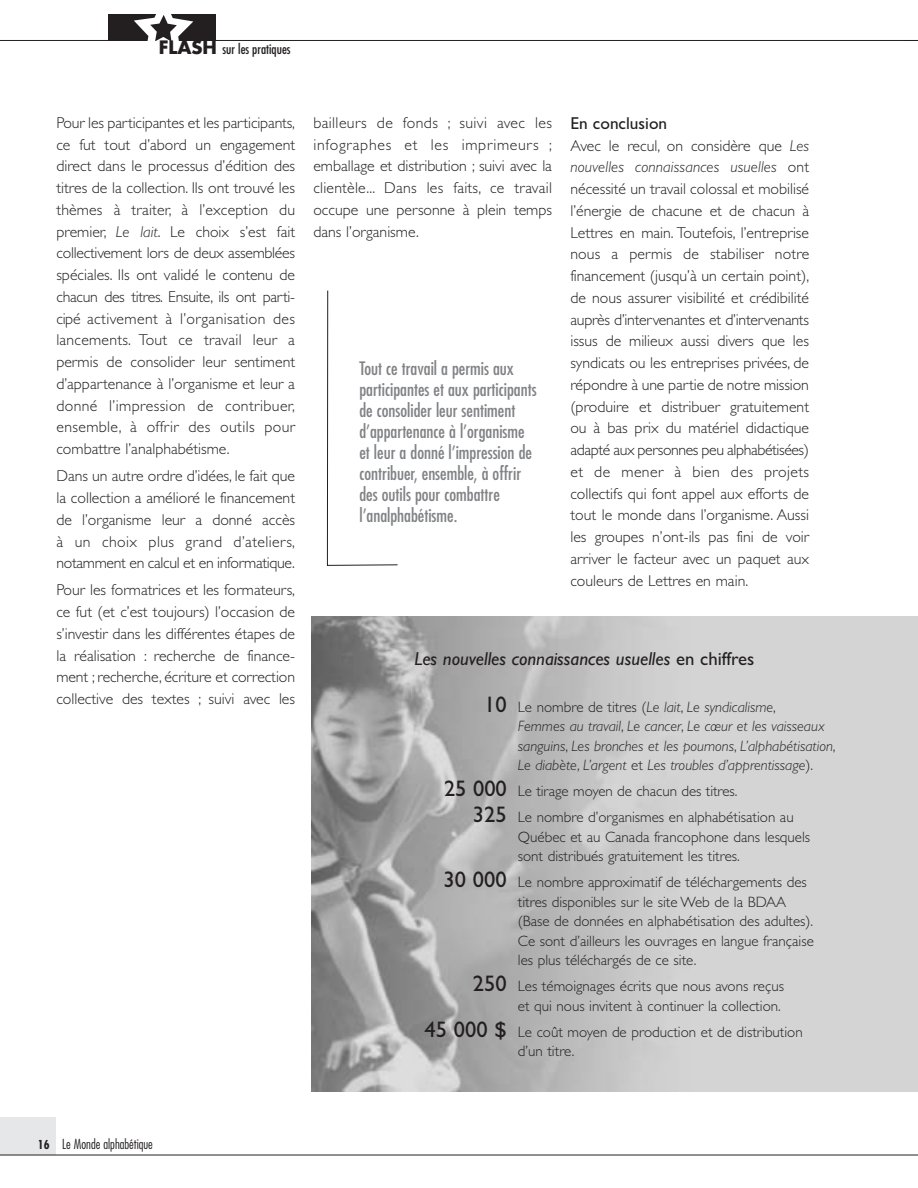
<style>
.page{position:relative;width:918px;height:1188px;background:#fff}
.page>*{position:absolute;margin:0;border:0;box-sizing:border-box;transform-origin:0 0}
.t1{font:italic 18.75px "Gill Sans";color:#231f20}
.t2{font:condensed 18px/21px "Futura";color:#808285}
.t3{font:17.25px "Gill Sans";color:#231f20}
.t4{font:300 15.75px/21.8px "Gill Sans";color:#231f20;text-align:justify}
.t5{font:300 15px/19.5px "Gill Sans";color:#231f20}
.t6{font:italic 300 15px/19.5px "Gill Sans";color:#231f20}
.t7{font:300 condensed 13.5px "Futura";color:#231f20}
.t8{font:condensed 13.5px "Futura";color:#231f20}
.s1{font-weight:700;font-stretch:normal;font-size:18px}
.s2{font-style:italic}
.s3{font-style:normal}
.s4{font-weight:400;font-style:normal;font-size:22.5px}
.s5{font-weight:400;font-size:22.5px}
.s6{font-weight:700;font-size:12px}
</style>
<div class="page">
<div style="left:0;top:1117px;width:56px;height:38px;background:#e6e7e9"></div>
<hr style="left:0;top:1155px;width:918px;height:1px;background:#231f20">
<hr style="left:0;top:40px;width:918px;height:1px;background:#231f20">
<div style="left:108px;top:14px;width:108px;height:27px;background:#231f20"></div>
<svg style="left:134px;top:14px;width:59px;height:27px"></svg>
<img style="left:311px;top:617px;width:607px;height:474px">
<svg style="left:327px;top:290px;width:71px;height:276px"></svg>
<p class="t8" style="left:159px;top:43px;width:133px"><span class="s1">FLASH</span> sur les pratiques</p>
<p class="t4" style="left:56px;top:112px;width:240px">Pour les participantes et les participants, ce fut tout d’abord un engagement direct dans le processus d’édition des titres de la collection. Ils ont trouvé les thèmes à traiter, à l’exception du premier, <span class="s2">Le lait</span>. Le choix s’est fait collectivement lors de deux assemblées spéciales. Ils ont validé le contenu de chacun des titres. Ensuite, ils ont parti&shy;cipé activement à l’organisation des lancements. Tout ce travail leur a permis de consolider leur sentiment d’appartenance à l’organisme et leur a donné l’impression de contribuer, ensemble, à offrir des outils pour combattre l’analphabétisme.</p>
<p class="t4" style="left:56px;top:465px;width:240px">Dans un autre ordre d’idées, le fait que la collection a amélioré le financement de l’organisme leur a donné accès à un choix plus grand d’ateliers, notamment en calcul et en informatique.</p>
<p class="t4" style="left:56px;top:579px;width:240px">Pour les formatrices et les formateurs, ce fut (et c’est toujours) l’occasion de s’investir dans les différentes étapes de la réalisation : recherche de finance&shy;ment ; recherche, écriture et correction collective des textes ; suivi avec les</p>
<p class="t4" style="left:313px;top:112px;width:240px">bailleurs de fonds ; suivi avec les infographes et les imprimeurs ; emballage et distribution ; suivi avec la clientèle... Dans les faits, ce travail occupe une personne à plein temps dans l’organisme.</p>
<p class="t3" style="left:570px;top:113px;width:98px">En conclusion</p>
<p class="t4" style="left:570px;top:134px;width:240px">Avec le recul, on considère que <span class="s2">Les nouvelles connaissances usuelles</span> ont nécessité un travail colossal et mobilisé l’énergie de chacune et de chacun à Lettres en main. Toutefois, l’entreprise nous a permis de stabiliser notre financement (jusqu’à un certain point), de nous assurer visibilité et crédibilité auprès d’intervenantes et d’intervenants issus de milieux aussi divers que les syndicats ou les entreprises privées, de répondre à une partie de notre mission (produire et distribuer gratuitement ou à bas prix du matériel didactique adapté aux personnes peu alphabétisées) et de mener à bien des projets collectifs qui font appel aux efforts de tout le monde dans l’organisme. Aussi les groupes n’ont-ils pas fini de voir arriver le facteur avec un paquet aux couleurs de Lettres en main.</p>
<p class="t2" style="left:359px;top:359px;width:179px">Tout ce travail a permis aux participantes et aux participants de consolider leur sentiment d’appartenance à l’organisme et leur a donné l’impression de contribuer, ensemble, à offrir des outils pour combattre l’analphabétisme.</p>
<p class="t1" style="left:415px;top:648px;width:341px">Les nouvelles connaissances usuelles <span class="s3">en chiffres</span></p>
<p class="t6" style="left:518px;top:697px;width:319px;text-indent:-34px"><span class="s4">10</span> <span class="s3">Le nombre de titres (</span>Le lait<span class="s3">,</span> Le syndicalisme<span class="s3">,<br></span>Femmes au travail<span class="s3">,</span> Le cancer<span class="s3">,</span> Le cœur et les vaisseaux sanguins<span class="s3">,</span> Les bronches et les poumons<span class="s3">,</span> L’alphabétisation<span class="s3">, </span>Le diabète<span class="s3">,</span> L’argent <span class="s3">et</span> Les troubles d’apprentissage<span class="s3">).</span></p>
<p class="t5" style="left:473px;top:778px;width:322px;line-height:26px;text-indent:-29px"><span class="s5">25 000</span> Le tirage moyen de chacun des titres.<br><span class="s5">325</span> Le nombre d’organismes en alphabétisation au</p>
<p class="t5" style="left:518px;top:827px;width:294px">Québec et au Canada francophone dans lesquels sont distribués gratuitement les titres.</p>
<p class="t5" style="left:518px;top:872px;width:297px;text-indent:-74px"><span class="s5">30 000</span> Le nombre approximatif de téléchargements des titres disponibles sur le site Web de la BDAA (Base de données en alphabétisation des adultes).<br>Ce sont d’ailleurs les ouvrages en langue française les plus téléchargés de ce site.</p>
<p class="t5" style="left:473px;top:976px;width:313px;text-align:right"><span class="s5">250</span> Les témoignages écrits que nous avons reçus et qui nous invitent à continuer la collection.</p>
<p class="t5" style="left:518px;top:1022px;width:286px;text-indent:-93px"><span class="s5">45 000 $</span> Le coût moyen de production et de distribution d’un titre.</p>
<p class="t7" style="left:38px;top:1138px;width:116px"><span class="s6">16</span> Le Monde alphabétique</p>
</div>
